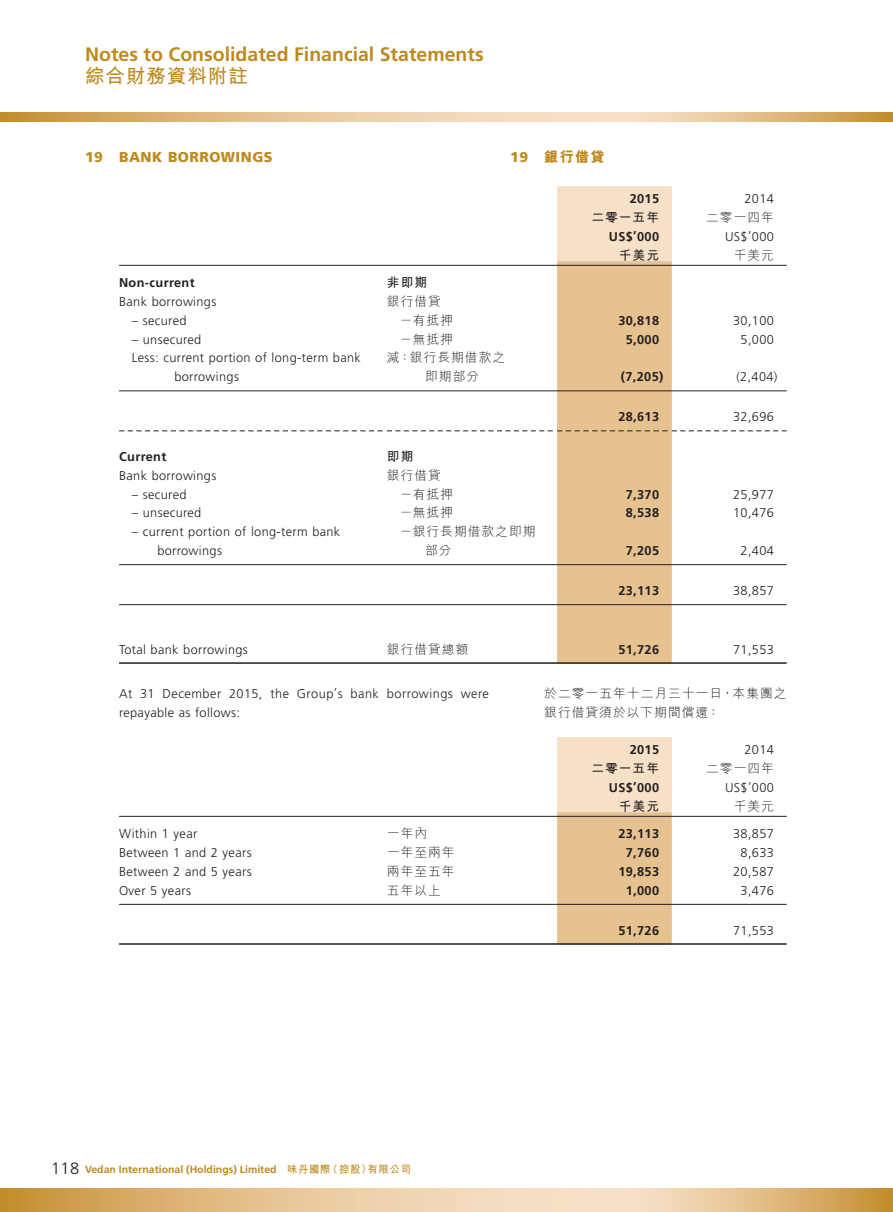
<style>
.page{position:relative;width:893px;height:1212px;background:#fff}
.page>*{position:absolute;margin:0;border:0;box-sizing:border-box;transform-origin:0 0}
.Title_acc{font:700 19.5px "Frutiger LT Std";color:#be8a20}
.Title_acc-2{font:700 19.5px "M Hei HK";letter-spacing:.05em;color:#be8a20}
.t1{font:300 16.5px "Frutiger LT Std";color:#231f20}
.Heading_1{font:900 14.25px "Frutiger LT Std";letter-spacing:.03em;color:#be8a20}
.C_Heading_1{font:800 14.25px "M Hei HK";color:#be8a20}
.Body_Text{font:300 12.75px/18.8px "Frutiger LT Std";letter-spacing:.03em;color:#231f20}
.Body_Text-2{font:700 12.75px "Frutiger LT Std";letter-spacing:.03em;color:#231f20}
.Body_Text-3{font:300 12.75px/18.8px "M Hei HK";letter-spacing:.08em;color:#231f20}
.C_Body_Text{font:300 12.75px/18.8px "M Hei HK";letter-spacing:.08em;color:#231f20}
.Body_Text-4{font:700 12.75px "M Hei HK";letter-spacing:.08em;color:#231f20}
.t2{font:700 10.5px "Frutiger LT Std";color:#be8a20}
.s1{font-family:"Frutiger LT Std";font-weight:900}
.s2{font-family:"M Hei HK"}
</style>
<div class="page">
<svg style="left:0;top:1188px;width:892px;height:24px"></svg>
<svg style="left:0;top:113px;width:892px;height:8px"></svg>
<svg style="left:892px;top:1188px;width:1px;height:24px"></svg>
<div style="left:557px;top:186px;width:115px;height:75px;background:#f6e0c7"></div>
<div style="left:557px;top:261px;width:115px;height:401px;background:#e6c291"></div>
<hr style="left:119px;top:265px;width:268px;height:1px;background:#231f20">
<hr style="left:387px;top:265px;width:170px;height:1px;background:#231f20">
<hr style="left:557px;top:265px;width:115px;height:1px;background:#231f20">
<hr style="left:672px;top:265px;width:115px;height:1px;background:#231f20">
<hr style="left:119px;top:390px;width:268px;height:1px;background:#231f20">
<hr style="left:387px;top:390px;width:170px;height:1px;background:#231f20">
<hr style="left:557px;top:390px;width:115px;height:1px;background:#231f20">
<hr style="left:672px;top:390px;width:115px;height:1px;background:#231f20">
<svg style="left:119px;top:430px;width:668px;height:1px"></svg>
<hr style="left:119px;top:564px;width:268px;height:1px;background:#231f20">
<hr style="left:387px;top:564px;width:170px;height:1px;background:#231f20">
<hr style="left:557px;top:564px;width:115px;height:1px;background:#231f20">
<hr style="left:672px;top:564px;width:115px;height:1px;background:#231f20">
<hr style="left:119px;top:604px;width:268px;height:1px;background:#231f20">
<hr style="left:387px;top:604px;width:170px;height:1px;background:#231f20">
<hr style="left:557px;top:604px;width:115px;height:1px;background:#231f20">
<hr style="left:672px;top:604px;width:115px;height:1px;background:#231f20">
<hr style="left:119px;top:662px;width:268px;height:2px;background:#231f20">
<hr style="left:387px;top:662px;width:170px;height:2px;background:#231f20">
<hr style="left:557px;top:662px;width:115px;height:2px;background:#231f20">
<hr style="left:672px;top:662px;width:115px;height:2px;background:#231f20">
<svg style="left:557px;top:737px;width:115px;height:206px"></svg>
<hr style="left:119px;top:816px;width:268px;height:1px;background:#231f20">
<hr style="left:387px;top:816px;width:170px;height:1px;background:#231f20">
<hr style="left:557px;top:816px;width:115px;height:1px;background:#231f20">
<hr style="left:672px;top:816px;width:115px;height:1px;background:#231f20">
<hr style="left:119px;top:904px;width:268px;height:1px;background:#231f20">
<hr style="left:387px;top:904px;width:170px;height:1px;background:#231f20">
<hr style="left:557px;top:904px;width:115px;height:1px;background:#231f20">
<hr style="left:672px;top:904px;width:115px;height:1px;background:#231f20">
<hr style="left:119px;top:943px;width:268px;height:2px;background:#231f20">
<hr style="left:387px;top:943px;width:170px;height:2px;background:#231f20">
<hr style="left:557px;top:943px;width:115px;height:2px;background:#231f20">
<hr style="left:672px;top:943px;width:115px;height:2px;background:#231f20">
<p class="Title_acc" style="left:85px;top:42px;width:400px">Notes to Consolidated Financial Statements</p>
<p class="Title_acc-2" style="left:85px;top:62px;width:164px">綜合財務資料附註</p>
<p class="Heading_1" style="left:85px;top:148px;width:189px">19 BANK BORROWINGS</p>
<p class="C_Heading_1" style="left:510px;top:149px;width:96px"><span class="s1">19</span> 銀行借貸</p>
<p class="Body_Text-2" style="left:630px;top:191px;width:31px">2015</p>
<p class="Body_Text" style="left:744px;top:190px;width:31px">2014</p>
<p class="Body_Text-4" style="left:591px;top:208px;width:69px">二零一五年</p>
<p class="Body_Text-3" style="left:706px;top:208px;width:69px">二零一四年</p>
<p class="Body_Text-2" style="left:609px;top:229px;width:52px">US$’000</p>
<p class="Body_Text" style="left:725px;top:227px;width:50px">US$’000</p>
<p class="Body_Text-4" style="left:619px;top:246px;width:42px">千美元</p>
<p class="Body_Text-3" style="left:734px;top:245px;width:42px">千美元</p>
<p class="Body_Text-2" style="left:119px;top:275px;width:77px">Non-current</p>
<p class="Body_Text-4" style="left:387px;top:273px;width:42px">非即期</p>
<p class="Body_Text" style="left:119px;top:292px;width:99px">Bank borrowings</p>
<p class="Body_Text-3" style="left:387px;top:292px;width:55px">銀行借貸</p>
<p class="Body_Text" style="left:132px;top:311px;width:56px">– secured</p>
<p class="Body_Text-3" style="left:400px;top:311px;width:55px">－有抵押</p>
<p class="Body_Text-2" style="left:618px;top:313px;width:42px">30,818</p>
<p class="Body_Text" style="left:733px;top:311px;width:42px">30,100</p>
<p class="Body_Text" style="left:132px;top:330px;width:71px">– unsecured</p>
<p class="Body_Text-3" style="left:400px;top:329px;width:55px">－無抵押</p>
<p class="Body_Text-2" style="left:626px;top:332px;width:35px">5,000</p>
<p class="Body_Text" style="left:741px;top:330px;width:35px">5,000</p>
<p class="Body_Text" style="left:174px;top:349px;width:188px;text-indent:-43px">Less: current portion of long-term bank borrowings</p>
<p class="Body_Text-3" style="left:425px;top:348px;width:81px;text-indent:-38px">減：銀行長期借款之即期部分</p>
<p class="Body_Text-2" style="left:621px;top:369px;width:44px">(7,205)</p>
<p class="Body_Text" style="left:736px;top:367px;width:43px">(2,404)</p>
<p class="Body_Text-2" style="left:618px;top:409px;width:42px">28,613</p>
<p class="Body_Text" style="left:733px;top:407px;width:42px">32,696</p>
<p class="Body_Text-2" style="left:119px;top:449px;width:49px">Current</p>
<p class="Body_Text-4" style="left:387px;top:447px;width:28px">即期</p>
<p class="Body_Text" style="left:119px;top:466px;width:99px">Bank borrowings</p>
<p class="Body_Text-3" style="left:387px;top:466px;width:55px">銀行借貸</p>
<p class="Body_Text" style="left:132px;top:485px;width:56px">– secured</p>
<p class="Body_Text-3" style="left:400px;top:484px;width:55px">－有抵押</p>
<p class="Body_Text-2" style="left:626px;top:487px;width:35px">7,370</p>
<p class="Body_Text" style="left:733px;top:485px;width:42px">25,977</p>
<p class="Body_Text" style="left:132px;top:504px;width:71px">– unsecured</p>
<p class="Body_Text-3" style="left:400px;top:503px;width:55px">－無抵押</p>
<p class="Body_Text-2" style="left:626px;top:505px;width:35px">8,538</p>
<p class="Body_Text" style="left:733px;top:504px;width:42px">10,476</p>
<p class="Body_Text" style="left:157px;top:522px;width:185px;text-indent:-26px">– current portion of long-term bank borrowings</p>
<p class="Body_Text-3" style="left:425px;top:522px;width:112px;text-indent:-26px">－銀行長期借款之即期部分</p>
<p class="Body_Text-2" style="left:626px;top:543px;width:35px">7,205</p>
<p class="Body_Text" style="left:741px;top:541px;width:35px">2,404</p>
<p class="Body_Text-2" style="left:618px;top:583px;width:42px">23,113</p>
<p class="Body_Text" style="left:733px;top:581px;width:42px">38,857</p>
<p class="Body_Text" style="left:119px;top:640px;width:130px">Total bank borrowings</p>
<p class="Body_Text-3" style="left:387px;top:639px;width:83px">銀行借貸總額</p>
<p class="Body_Text-2" style="left:618px;top:642px;width:42px">51,726</p>
<p class="Body_Text" style="left:733px;top:640px;width:42px">71,553</p>
<p class="Body_Text" style="left:119px;top:684px;width:371px">At 31 December 2015, the Group’s bank borrowings were repayable as follows:</p>
<p class="Body_Text-2" style="left:630px;top:742px;width:31px">2015</p>
<p class="Body_Text" style="left:744px;top:741px;width:31px">2014</p>
<p class="Body_Text-4" style="left:591px;top:759px;width:69px">二零一五年</p>
<p class="Body_Text-3" style="left:706px;top:759px;width:69px">二零一四年</p>
<p class="Body_Text-2" style="left:609px;top:780px;width:52px">US$’000</p>
<p class="Body_Text" style="left:725px;top:778px;width:50px">US$’000</p>
<p class="Body_Text-4" style="left:619px;top:797px;width:42px">千美元</p>
<p class="Body_Text-3" style="left:734px;top:796px;width:42px">千美元</p>
<p class="Body_Text" style="left:119px;top:825px;width:80px">Within 1 year</p>
<p class="Body_Text-3" style="left:387px;top:824px;width:42px">一年內</p>
<p class="Body_Text-2" style="left:618px;top:826px;width:42px">23,113</p>
<p class="Body_Text" style="left:733px;top:825px;width:42px">38,857</p>
<p class="Body_Text" style="left:119px;top:843px;width:134px">Between 1 and 2 years</p>
<p class="Body_Text-3" style="left:387px;top:843px;width:69px">一年至兩年</p>
<p class="Body_Text-2" style="left:626px;top:845px;width:35px">7,760</p>
<p class="Body_Text" style="left:741px;top:843px;width:35px">8,633</p>
<p class="Body_Text" style="left:119px;top:862px;width:134px">Between 2 and 5 years</p>
<p class="Body_Text-3" style="left:387px;top:861px;width:69px">兩年至五年</p>
<p class="Body_Text-2" style="left:618px;top:864px;width:42px">19,853</p>
<p class="Body_Text" style="left:733px;top:862px;width:42px">20,587</p>
<p class="Body_Text" style="left:119px;top:881px;width:73px">Over 5 years</p>
<p class="Body_Text-3" style="left:387px;top:880px;width:55px">五年以上</p>
<p class="Body_Text-2" style="left:626px;top:883px;width:35px">1,000</p>
<p class="Body_Text" style="left:741px;top:881px;width:35px">3,476</p>
<p class="Body_Text-2" style="left:618px;top:923px;width:42px">51,726</p>
<p class="Body_Text" style="left:733px;top:921px;width:42px">71,553</p>
<p class="C_Body_Text" style="left:544px;top:684px;width:244px">於二零一五年十二月三十一日，本集團之銀行借貸須於以下期間償還：</p>
<p class="t1" style="left:51px;top:1158px;width:30px">118</p>
<p class="t2" style="left:85px;top:1163px;width:327px">Vedan International (Holdings) Limited <span class="s2">味丹國際（控股）有限公司</span></p>
</div>
